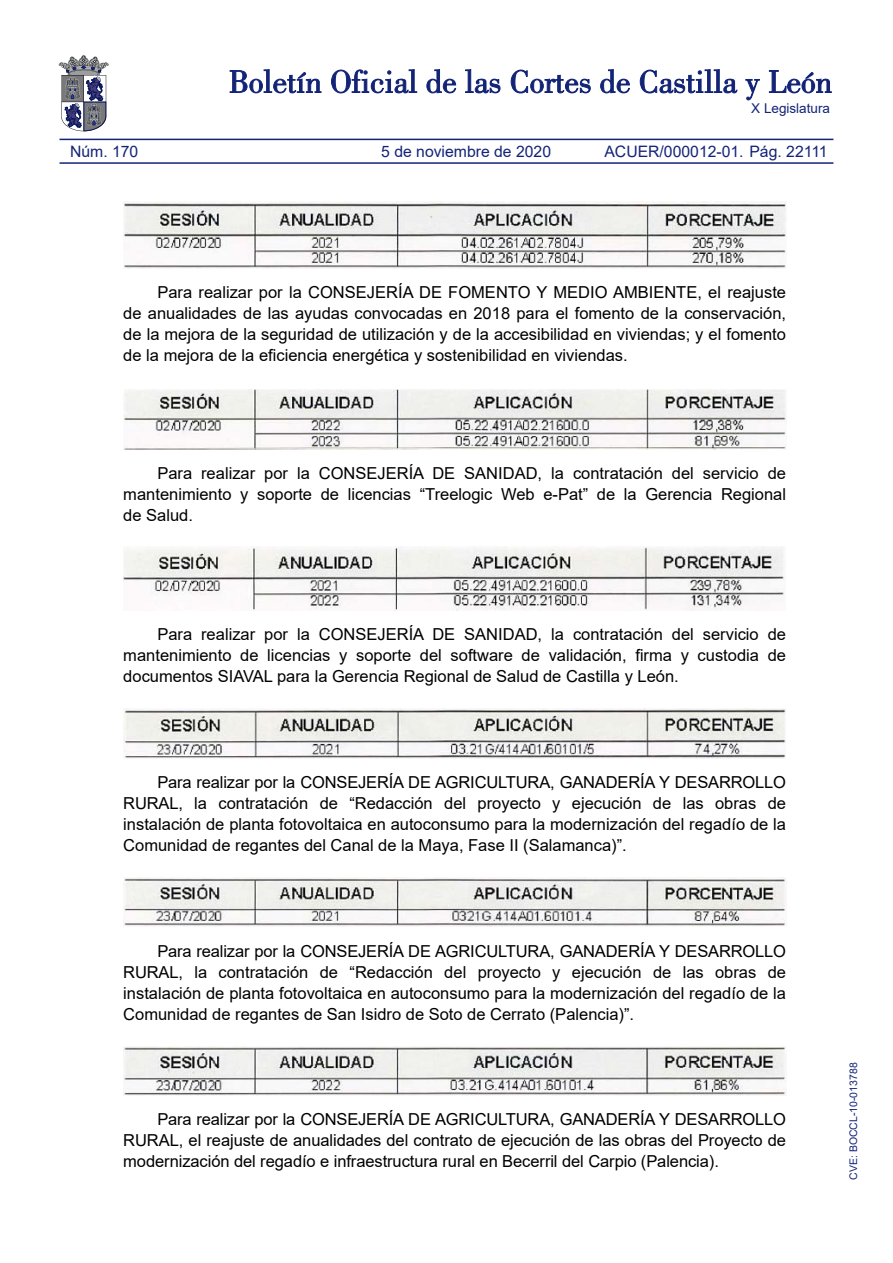
<style>
.page{position:relative;width:893px;height:1263px;background:#fff}
.page>*{position:absolute;margin:0;border:0;box-sizing:border-box;transform-origin:0 0}
.TextoCuerpo{font:16.5px/21px "Arial";color:#000;text-align:justify}
.E_Referencia{font:15.75px "Arial";color:#132477}
.t1{font:13.5px "Arial";color:#132477}
.t2{font:10.5px "Arial";color:#132477}
</style>
<div class="page">
<svg style="left:230px;top:69px;width:91px;height:24px"></svg>
<svg style="left:331px;top:69px;width:86px;height:24px"></svg>
<svg style="left:426px;top:69px;width:30px;height:24px"></svg>
<svg style="left:465px;top:69px;width:35px;height:24px"></svg>
<svg style="left:511px;top:70px;width:80px;height:23px"></svg>
<svg style="left:600px;top:69px;width:30px;height:24px"></svg>
<svg style="left:640px;top:69px;width:97px;height:24px"></svg>
<svg style="left:745px;top:79px;width:15px;height:21px"></svg>
<svg style="left:769px;top:70px;width:63px;height:23px"></svg>
<svg style="left:59px;top:55px;width:50px;height:76px"></svg>
<hr style="left:60px;top:162px;width:773px;height:2px;background:#132477">
<hr style="left:60px;top:139px;width:773px;height:1px;background:#132477">
<img style="left:123px;top:202px;width:663px;height:66px">
<img style="left:123px;top:390px;width:663px;height:60px">
<img style="left:123px;top:547px;width:662px;height:63px">
<img style="left:123px;top:708px;width:662px;height:50px">
<img style="left:123px;top:877px;width:663px;height:50px">
<img style="left:123px;top:1047px;width:663px;height:49px">
<p class="t1" style="left:751px;top:99px;width:80px">X Legislatura</p>
<p class="E_Referencia" style="left:70px;top:140px;width:70px">Núm. 170</p>
<p class="E_Referencia" style="left:381px;top:140px;width:171px">5 de noviembre de 2020</p>
<p class="E_Referencia" style="left:604px;top:140px;width:225px">ACUER/000012-01. Pág. 22111</p>
<p class="TextoCuerpo" style="left:123px;top:281px;width:664px;text-indent:34px">Para realizar por la CONSEJERÍA DE FOMENTO Y MEDIO AMBIENTE, el reajuste de anualidades de las ayudas convocadas en 2018 para el fomento de la conservación, de la mejora de la seguridad de utilización y de la accesibilidad en viviendas; y el fomento de la mejora de la eficiencia energética y sostenibilidad en viviendas.</p>
<p class="TextoCuerpo" style="left:123px;top:463px;width:664px;text-indent:34px">Para realizar por la CONSEJERÍA DE SANIDAD, la contratación del servicio de mantenimiento y soporte de licencias “Treelogic Web e-Pat” de la Gerencia Regional de Salud.</p>
<p class="TextoCuerpo" style="left:123px;top:623px;width:664px;text-indent:34px">Para realizar por la CONSEJERÍA DE SANIDAD, la contratación del servicio de mantenimiento de licencias y soporte del software de validación, firma y custodia de documentos SIAVAL para la Gerencia Regional de Salud de Castilla y León.</p>
<p class="TextoCuerpo" style="left:123px;top:771px;width:664px;text-indent:34px">Para realizar por la CONSEJERÍA DE AGRICULTURA, GANADERÍA Y DESARROLLO RURAL, la contratación de “Redacción del proyecto y ejecución de las obras de instalación de planta fotovoltaica en autoconsumo para la modernización del regadío de la Comunidad de regantes del Canal de la Maya, Fase II (Salamanca)”.</p>
<p class="TextoCuerpo" style="left:123px;top:940px;width:664px;text-indent:34px">Para realizar por la CONSEJERÍA DE AGRICULTURA, GANADERÍA Y DESARROLLO RURAL, la contratación de “Redacción del proyecto y ejecución de las obras de instalación de planta fotovoltaica en autoconsumo para la modernización del regadío de la Comunidad de regantes de San Isidro de Soto de Cerrato (Palencia)”.</p>
<p class="TextoCuerpo" style="left:123px;top:1109px;width:664px;text-indent:34px">Para realizar por la CONSEJERÍA DE AGRICULTURA, GANADERÍA Y DESARROLLO RURAL, el reajuste de anualidades del contrato de ejecución de las obras del Proyecto de modernización del regadío e infraestructura rural en Becerril del Carpio (Palencia).</p>
<p class="t2" style="left:846px;top:1180px;width:119px;rotate:-90deg">CVE: BOCCL-10-013788</p>
</div>
